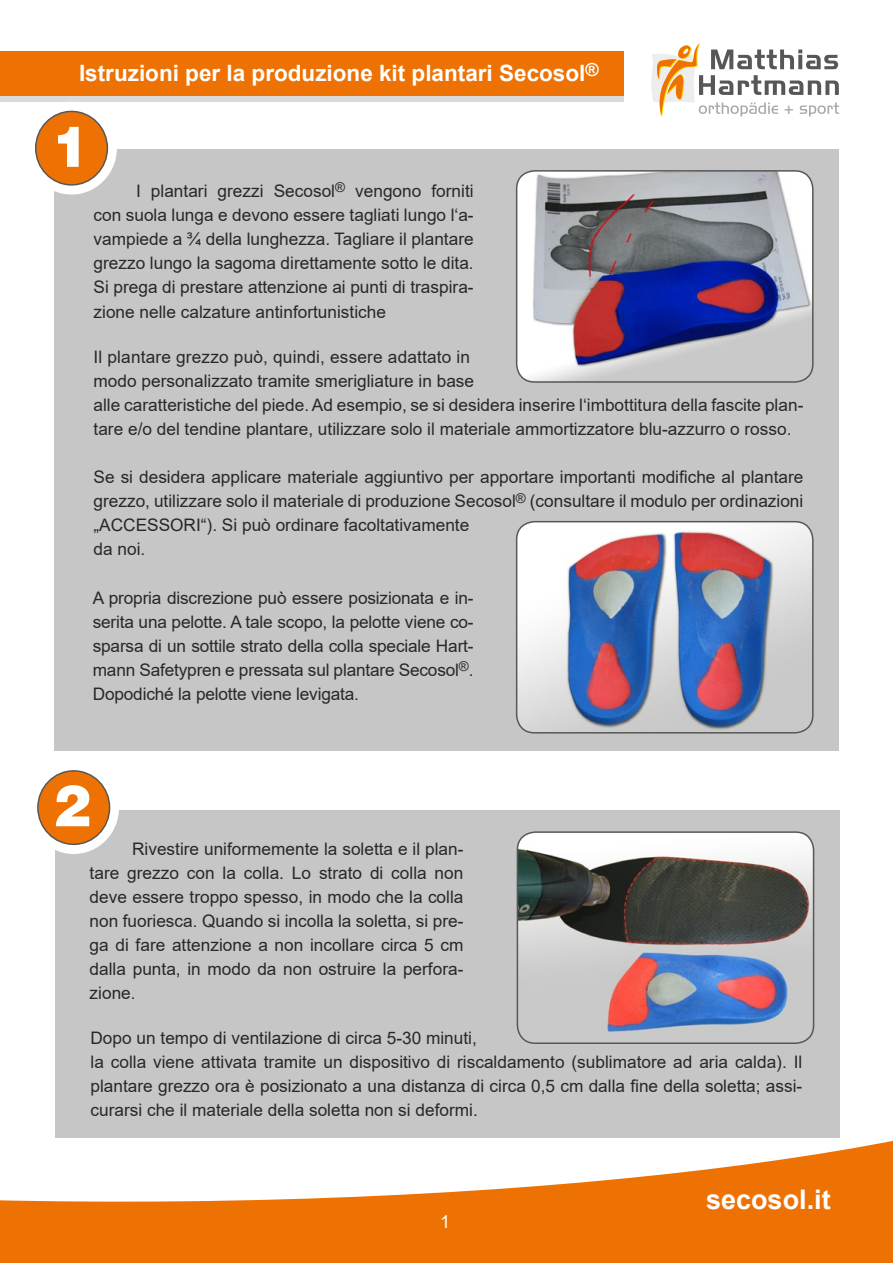
<style>
.page{position:relative;width:893px;height:1263px;background:#fff}
.page>*{position:absolute;margin:0;border:0;box-sizing:border-box;transform-origin:0 0}
.t1{font:900 57px "Swiss 721 BT";color:#fff}
.t2{font:700 27px "Arial";color:#fff}
.t3{font:700 22.5px "Arial";color:#fff}
.t4{font:18px "Arial";color:#fff}
.t5{font:17.25px/24px "Arial";color:#282827;text-align:justify}
.t6{font:13.95px "Handel Gothic BT";color:#a8a8a7}
</style>
<div class="page">
<svg style="left:651px;top:43px;width:188px;height:73px"></svg>
<svg style="left:0;top:1137px;width:893px;height:126px"></svg>
<svg style="left:0;top:95px;width:624px;height:6px;background:#ddc8b6"></svg>
<div style="left:0;top:51px;width:624px;height:44px;background:#ee7203"></div>
<div style="left:54px;top:149px;width:785px;height:601px;background:#c6c6c6"></div>
<div style="left:26px;top:102px;width:91px;height:93px;background:#fff;border-radius:50%"></div>
<div style="left:36px;top:111px;width:71px;height:74px;background:#ee7203;border-radius:50%"></div>
<div style="left:35px;top:111px;width:73px;height:75px;border:2px solid #575756;border-radius:50%"></div>
<img style="left:517px;top:171px;width:294px;height:211px">
<div style="left:516px;top:170px;width:298px;height:213px;border:2px solid #575756;border-radius:18px"></div>
<img style="left:517px;top:522px;width:296px;height:211px">
<div style="left:516px;top:521px;width:298px;height:212px;border:2px solid #575756;border-radius:18px"></div>
<div style="left:55px;top:810px;width:785px;height:327px;background:#c6c6c6"></div>
<div style="left:28px;top:761px;width:91px;height:93px;background:#fff;border-radius:50%"></div>
<div style="left:38px;top:771px;width:72px;height:73px;background:#ee7203;border-radius:50%"></div>
<div style="left:37px;top:770px;width:73px;height:75px;border:2px solid #575756;border-radius:50%"></div>
<img style="left:517px;top:832px;width:297px;height:211px">
<div style="left:517px;top:831px;width:297px;height:213px;border:2px solid #575756;border-radius:18px"></div>
<h3 class="t3" style="left:79px;top:57px;width:521px">Istruzioni per la produzione kit plantari Secosol<sup>®</sup></h3>
<h1 class="t1" style="left:52px;top:112px;width:39px">1</h1>
<p class="t6" style="left:783px;top:100px;width:13px">+</p>
<p class="t5" style="left:94px;top:179px;width:382px;text-indent:43px">I plantari grezzi Secosol<sup>®</sup> vengono forniti con suola lunga e devono essere tagliati lungo l‘a&shy;vampiede a ¾ della lunghezza. Tagliare il plantare grezzo lungo la sagoma direttamente sotto le dita.<br>Si prega di prestare attenzione ai punti di traspira&shy;zione nelle calzature antinfortunistiche</p>
<p class="t5" style="left:94px;top:345px;width:711px;text-align:left">Il plantare grezzo può, quindi, essere adattato in<br>modo personalizzato tramite smerigliature in base<br>alle caratteristiche del piede. Ad esempio, se si desidera inserire l‘imbottitura della fascite plan&shy;tare e/o del tendine plantare, utilizzare solo il materiale ammortizzatore blu-azzurro o rosso.</p>
<p class="t5" style="left:94px;top:465px;width:711px;text-align:left">Se si desidera applicare materiale aggiuntivo per apportare importanti modifiche al plantare grezzo, utilizzare solo il materiale di produzione Secosol<sup>®</sup> (consultare il modulo per ordinazioni „ACCESSORI“). Si può ordinare facoltativamente<br>da noi.</p>
<p class="t5" style="left:93px;top:585px;width:382px">A propria discrezione può essere posizionata e in&shy;serita una pelotte. A tale scopo, la pelotte viene co&shy;sparsa di un sottile strato della colla speciale Hart&shy;mann Safetypren e pressata sul plantare Secosol<sup>®</sup>.<br>Dopodiché la pelotte viene levigata.</p>
<h1 class="t1" style="left:54px;top:771px;width:39px">2</h1>
<p class="t5" style="left:90px;top:836px;width:375px;text-indent:43px">Rivestire uniformemente la soletta e il plan&shy;tare grezzo con la colla. Lo strato di colla non deve essere troppo spesso, in modo che la colla non fuoriesca. Quando si incolla la soletta, si pre&shy;ga di fare attenzione a non incollare circa 5 cm dalla punta, in modo da non ostruire la perfora&shy;zione.</p>
<p class="t5" style="left:91px;top:1025px;width:713px;text-align:left">Dopo un tempo di ventilazione di circa 5-30 minuti,<br>la colla viene attivata tramite un dispositivo di riscaldamento (sublimatore ad aria calda). Il plantare grezzo ora è posizionato a una distanza di circa 0,5 cm dalla fine della soletta; assi&shy;curarsi che il materiale della soletta non si deformi.</p>
<p class="t4" style="left:440px;top:1209px;width:12px">1</p>
<h2 class="t2" style="left:706px;top:1180px;width:126px">secosol.it</h2>
</div>
